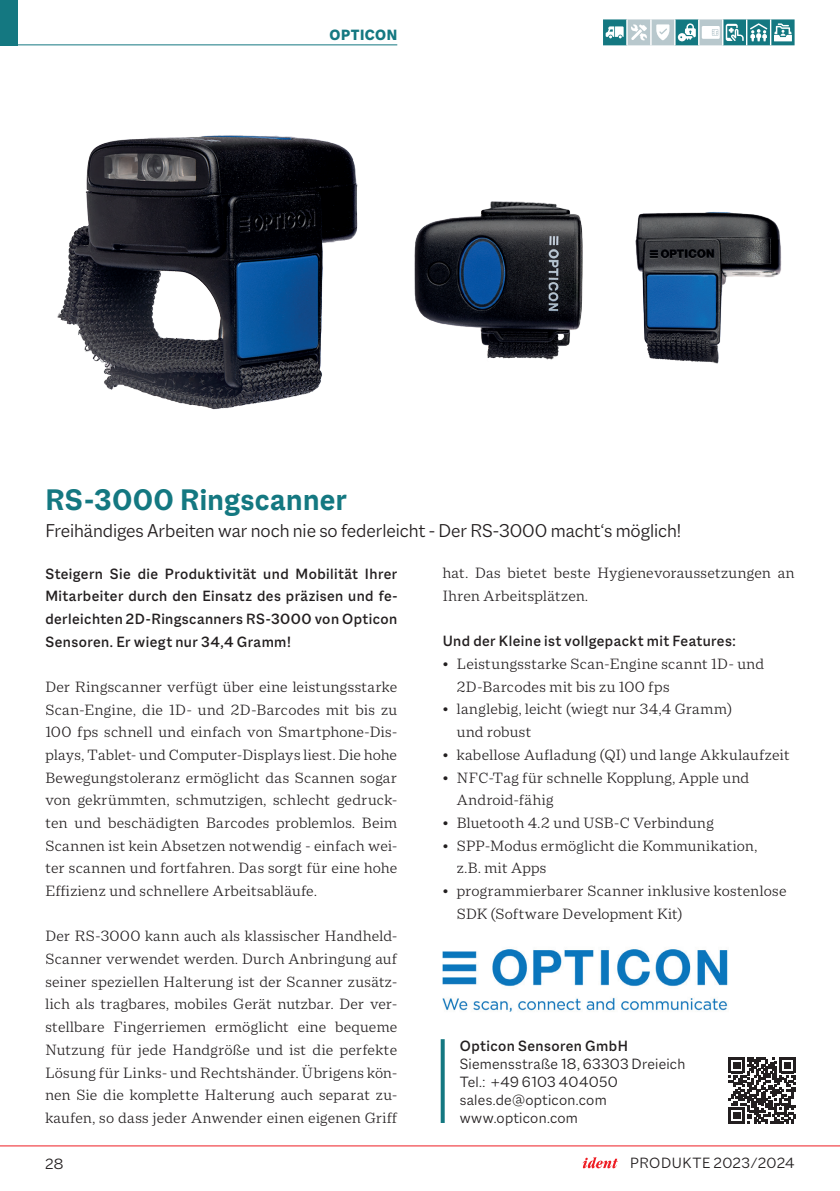
<style>
.page{position:relative;width:840px;height:1191px;background:#fff}
.page>*{position:absolute;margin:0;border:0;box-sizing:border-box;transform-origin:0 0}
.t1{font:700 32px "Macklin Sans";letter-spacing:.01em;color:#147881}
.t2{font:300 20px "Macklin Sans";letter-spacing:-.005em;color:#231f20}
.t3{font:300 16px/22.6px "Macklin Text";letter-spacing:.01em;color:#231f20}
.t4{font:500 16px/22.6px "Macklin Sans";letter-spacing:.025em;color:#231f20;text-align:justify}
.t5{font:300 16px/18px "Macklin Sans";letter-spacing:.015em;color:#231f20}
.t6{font:800 16px "Macklin Sans";letter-spacing:.03em;color:#147881}
</style>
<div class="page">
<img style="left:442px;top:949px;width:286px;height:63px">
<svg style="left:440px;top:1039px;width:4px;height:84px"></svg>
<svg style="left:728px;top:1057px;width:67px;height:66px"></svg>
<img style="left:57px;top:135px;width:298px;height:275px">
<img style="left:673px;top:212px;width:109px;height:152px">
<img style="left:345px;top:166px;width:328px;height:220px">
<hr style="left:0;top:1145px;width:839px;height:1px;background:#ee1d23">
<svg style="left:582px;top:1157px;width:35px;height:11px"></svg>
<hr style="left:0;top:44px;width:397px;height:1px;background:#147881">
<svg style="left:603px;top:19px;width:191px;height:26px"></svg>
<div style="left:0;top:0;width:17px;height:45px;background:#147881"></div>
<p class="t6" style="left:329px;top:25px;width:69px">OPTICON</p>
<h1 class="t1" style="left:45px;top:481px;width:303px">RS-3000 Ringscanner</h1>
<p class="t2" style="left:45px;top:519px;width:637px">Freihändiges Arbeiten war noch nie so federleicht - Der RS-3000 macht‘s möglich!</p>
<p class="t4" style="left:45px;top:562px;width:353px">Steigern Sie die Produktivität und Mobilität Ihrer Mitarbeiter durch den Einsatz des präzisen und fe&shy;derleichten 2D-Ringscanners RS-3000 von Opticon Sensoren. Er wiegt nur 34,4 Gramm!</p>
<p class="t3" style="left:45px;top:675px;width:353px;text-align:justify">Der Ringscanner verfügt über eine leistungsstarke Scan-Engine, die 1D- und 2D-Barcodes mit bis zu 100 fps schnell und einfach von Smartphone-Dis&shy;plays, Tablet- und Computer-Displays liest. Die hohe Bewegungstoleranz ermöglicht das Scannen sogar von gekrümmten, schmutzigen, schlecht gedruck&shy;ten und beschädigten Barcodes problemlos. Beim Scannen ist kein Absetzen notwendig - einfach wei&shy;ter scannen und fortfahren. Das sorgt für eine hohe Effizienz und schnellere Arbeitsabläufe.</p>
<p class="t3" style="left:45px;top:924px;width:353px;text-align:justify">Der RS-3000 kann auch als klassischer Handheld-Scanner verwendet werden. Durch Anbringung auf seiner speziellen Halterung ist der Scanner zusätz&shy;lich als tragbares, mobiles Gerät nutzbar. Der ver&shy;stellbare Fingerriemen ermöglicht eine bequeme Nutzung für jede Handgröße und ist die perfekte Lösung für Links- und Rechtshänder. Übrigens kön&shy;nen Sie die komplette Halterung auch separat zu&shy;kaufen, so dass jeder Anwender einen eigenen Griff</p>
<p class="t3" style="left:442px;top:562px;width:353px">hat. Das bietet beste Hygienevoraussetzungen an<br>Ihren Arbeitsplätzen.</p>
<p class="t4" style="left:442px;top:630px;width:294px">Und der Kleine ist vollgepackt mit Features:</p>
<p class="t3" style="left:456px;top:652px;width:308px;text-indent:-14px">• Leistungsstarke Scan-Engine scannt 1D- und<br>2D-Barcodes mit bis zu 100 fps</p>
<p class="t3" style="left:456px;top:698px;width:276px;text-indent:-14px">• langlebig, leicht (wiegt nur 34,4 Gramm) und robust</p>
<p class="t3" style="left:442px;top:743px;width:348px">• kabellose Aufladung (QI) und lange Akkulaufzeit</p>
<p class="t3" style="left:456px;top:766px;width:293px;text-indent:-14px">• NFC-Tag für schnelle Kopplung, Apple und<br>Android-fähig</p>
<p class="t3" style="left:442px;top:811px;width:272px">• Bluetooth 4.2 und USB-C Verbindung</p>
<p class="t3" style="left:456px;top:834px;width:301px;text-indent:-14px">• SPP-Modus ermöglicht die Kommunikation, z.B. mit Apps</p>
<p class="t3" style="left:456px;top:879px;width:331px;text-indent:-14px">• programmierbarer Scanner inklusive kostenlose<br>SDK (Software Development Kit)</p>
<p class="t4" style="left:459px;top:1034px;width:170px">Opticon Sensoren GmbH</p>
<p class="t5" style="left:459px;top:1054px;width:227px">Siemensstraße 18, 63303 Dreieich<br>Tel.: +49 6103 404050 sales.de@opticon.com www.opticon.com</p>
<p class="t5" style="left:45px;top:1154px;width:19px">28</p>
<p class="t5" style="left:629px;top:1153px;width:166px">PRODUKTE 2023∕2024</p>
</div>
